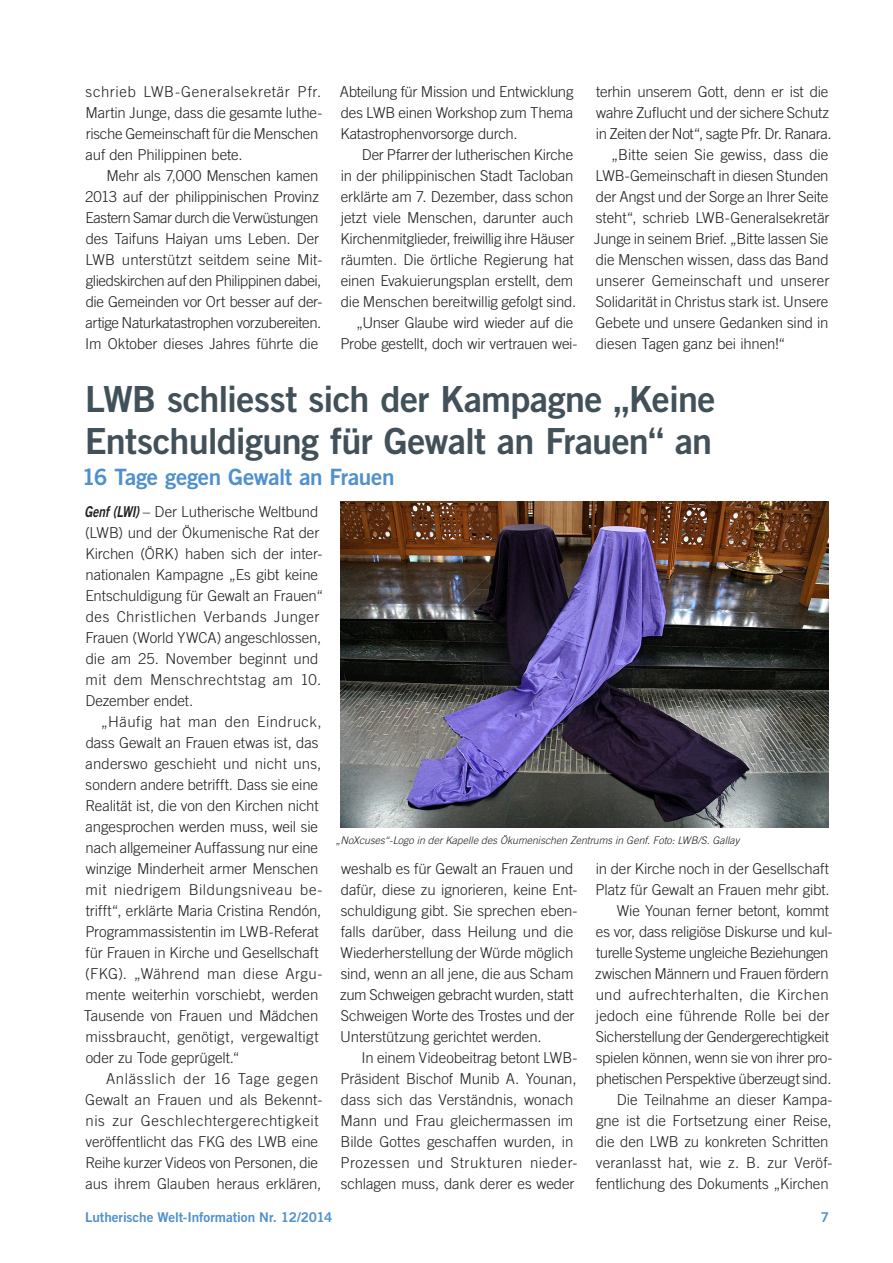
<style>
.page{position:relative;width:893px;height:1263px;background:#fff}
.page>*{position:absolute;margin:0;border:0;box-sizing:border-box;transform-origin:0 0}
.Heading_1{font:36px/42px "Trade Gothic LT Std Bd 2";letter-spacing:-.02em;color:#425159}
.Heading_2{font:22.5px "Trade Gothic LT Std Bd 2";letter-spacing:-.015em;color:#5090cc}
.Normal_first_byline{font:300 15px/21px "Trade Gothic LT Std";letter-spacing:-.01em;color:#231f20}
.t1{font:13.5px "Trade Gothic LT Std Bd 2";letter-spacing:-.005em;color:#5090cc}
.Captions{font:italic 300 10.5px "Trade Gothic LT Std";letter-spacing:.005em;color:#231f20}
.s1{font-family:"Trade Gothic LT Std Bd 2 Obl";font-weight:400}
</style>
<div class="page">
<img style="left:340px;top:502px;width:488px;height:325px">
<p class="Normal_first_byline" style="left:596px;top:81px;width:237px">terhin unserem Gott, denn er ist die wahre Zuflucht und der sichere Schutz in Zeiten der Not“, sagte Pfr. Dr. Ranara.</p>
<p class="Normal_first_byline" style="left:594px;top:144px;width:237px;text-align:justify;text-indent:17px">„Bitte seien Sie gewiss, dass die LWB-Gemeinschaft in diesen Stunden der Angst und der Sorge an Ihrer Seite steht“, schrieb LWB-Generalsekretär Junge in seinem Brief. „Bitte lassen Sie die Menschen wissen, dass das Band unserer Gemeinschaft und unserer Solidarität in Christus stark ist. Unsere Gebete und unsere Gedanken sind in diesen Tagen ganz bei ihnen!“</p>
<p class="Heading_1" style="left:85px;top:377px;width:632px">LWB schliesst sich der Kampagne „Keine<br>Entschuldigung für Gewalt an Frauen“ an</p>
<p class="Heading_2" style="left:82px;top:463px;width:314px">16 Tage gegen Gewalt an Frauen</p>
<p class="Normal_first_byline" style="left:85px;top:501px;width:240px"><span class="s1">Genf (LWI)</span> – Der Lutherische Weltbund (LWB) und der Ökumenische Rat der<br>Kirchen (ÖRK) haben sich der inter&shy;nationalen Kampagne „Es gibt keine<br>Entschuldigung für Gewalt an Frauen“ des Christlichen Verbands Junger<br>Frauen (World YWCA) angeschlossen, die am 25. November beginnt und mit dem Menschrechtstag am 10.<br>Dezember endet.</p>
<p class="Normal_first_byline" style="left:84px;top:711px;width:240px;text-indent:17px">„Häufig hat man den Eindruck, dass Gewalt an Frauen etwas ist, das anderswo geschieht und nicht uns, sondern andere betrifft. Dass sie eine Realität ist, die von den Kirchen nicht angesprochen werden muss, weil sie nach allgemeiner Auffassung nur eine winzige Minderheit armer Menschen mit niedrigem Bildungsniveau be&shy;trifft“, erklärte Maria Cristina Rendón, Programmassistentin im LWB-Referat für Frauen in Kirche und Gesellschaft (FKG). „Während man diese Argu&shy;mente weiterhin vorschiebt, werden Tausende von Frauen und Mädchen missbraucht, genötigt, vergewaltigt oder zu Tode geprügelt.“</p>
<p class="Normal_first_byline" style="left:85px;top:1068px;width:239px;text-indent:21px">Anlässlich der 16 Tage gegen Gewalt an Frauen und als Bekennt&shy;nis zur Geschlechtergerechtigkeit veröffentlicht das FKG des LWB eine Reihe kurzer Videos von Personen, die aus ihrem Glauben heraus erklären,</p>
<p class="Normal_first_byline" style="left:85px;top:81px;width:238px">schrieb LWB-Generalsekretär Pfr.<br>Martin Junge, dass die gesamte luthe&shy;rische Gemeinschaft für die Menschen auf den Philippinen bete.</p>
<p class="Normal_first_byline" style="left:85px;top:165px;width:239px;text-indent:21px">Mehr als 7,000 Menschen kamen 2013 auf der philippinischen Provinz Eastern Samar durch die Verwüstungen des Taifuns Haiyan ums Leben. Der LWB unterstützt seitdem seine Mit&shy;gliedskirchen auf den Philippinen dabei, die Gemeinden vor Ort besser auf der&shy;artige Naturkatastrophen vorzubereiten.<br>Im Oktober dieses Jahres führte die</p>
<p class="Normal_first_byline" style="left:340px;top:81px;width:235px;text-align:justify">Abteilung für Mission und Entwicklung des LWB einen Workshop zum Thema Katastrophenvorsorge durch.</p>
<p class="Normal_first_byline" style="left:340px;top:144px;width:237px;text-indent:21px">Der Pfarrer der lutherischen Kirche in der philippinischen Stadt Tacloban erklärte am 7. Dezember, dass schon jetzt viele Menschen, darunter auch Kirchenmitglieder, freiwillig ihre Häuser räumten. Die örtliche Regierung hat einen Evakuierungsplan erstellt, dem die Menschen bereitwillig gefolgt sind.</p>
<p class="Normal_first_byline" style="left:340px;top:312px;width:238px;text-align:right">„Unser Glaube wird wieder auf die<br>Probe gestellt, doch wir vertrauen wei-</p>
<p class="Captions" style="left:336px;top:834px;width:405px">„NoXcuses“-Logo in der Kapelle des Ökumenischen Zentrums in Genf. Foto: LWB/S. Gallay</p>
<p class="Normal_first_byline" style="left:340px;top:858px;width:239px">weshalb es für Gewalt an Frauen und dafür, diese zu ignorieren, keine Ent&shy;schuldigung gibt. Sie sprechen eben&shy;falls darüber, dass Heilung und die Wiederherstellung der Würde möglich sind, wenn an all jene, die aus Scham zum Schweigen gebracht wurden, statt Schweigen Worte des Trostes und der Unterstützung gerichtet werden.</p>
<p class="Normal_first_byline" style="left:340px;top:1047px;width:238px;text-indent:21px">In einem Videobeitrag betont LWB-Präsident Bischof Munib A. Younan, dass sich das Verständnis, wonach Mann und Frau gleichermassen im Bilde Gottes geschaffen wurden, in Prozessen und Strukturen nieder&shy;schlagen muss, dank derer es weder</p>
<p class="Normal_first_byline" style="left:596px;top:858px;width:236px">in der Kirche noch in der Gesellschaft<br>Platz für Gewalt an Frauen mehr gibt.</p>
<p class="Normal_first_byline" style="left:595px;top:900px;width:239px;text-indent:22px">Wie Younan ferner betont, kommt es vor, dass religiöse Diskurse und kul&shy;turelle Systeme ungleiche Beziehungen zwischen Männern und Frauen fördern und aufrechterhalten, die Kirchen jedoch eine führende Rolle bei der Sicherstellung der Gendergerechtigkeit spielen können, wenn sie von ihrer pro&shy;phetischen Perspektive überzeugt sind.</p>
<p class="Normal_first_byline" style="left:596px;top:1089px;width:238px;text-indent:21px">Die Teilnahme an dieser Kampa&shy;gne ist die Fortsetzung einer Reise, die den LWB zu konkreten Schritten veranlasst hat, wie z. B. zur Veröf&shy;fentlichung des Dokuments „Kirchen</p>
<p class="t1" style="left:85px;top:1208px;width:249px">Lutherische Welt-Information Nr. 12/2014</p>
<p class="t1" style="left:821px;top:1208px;width:10px">7</p>
</div>
